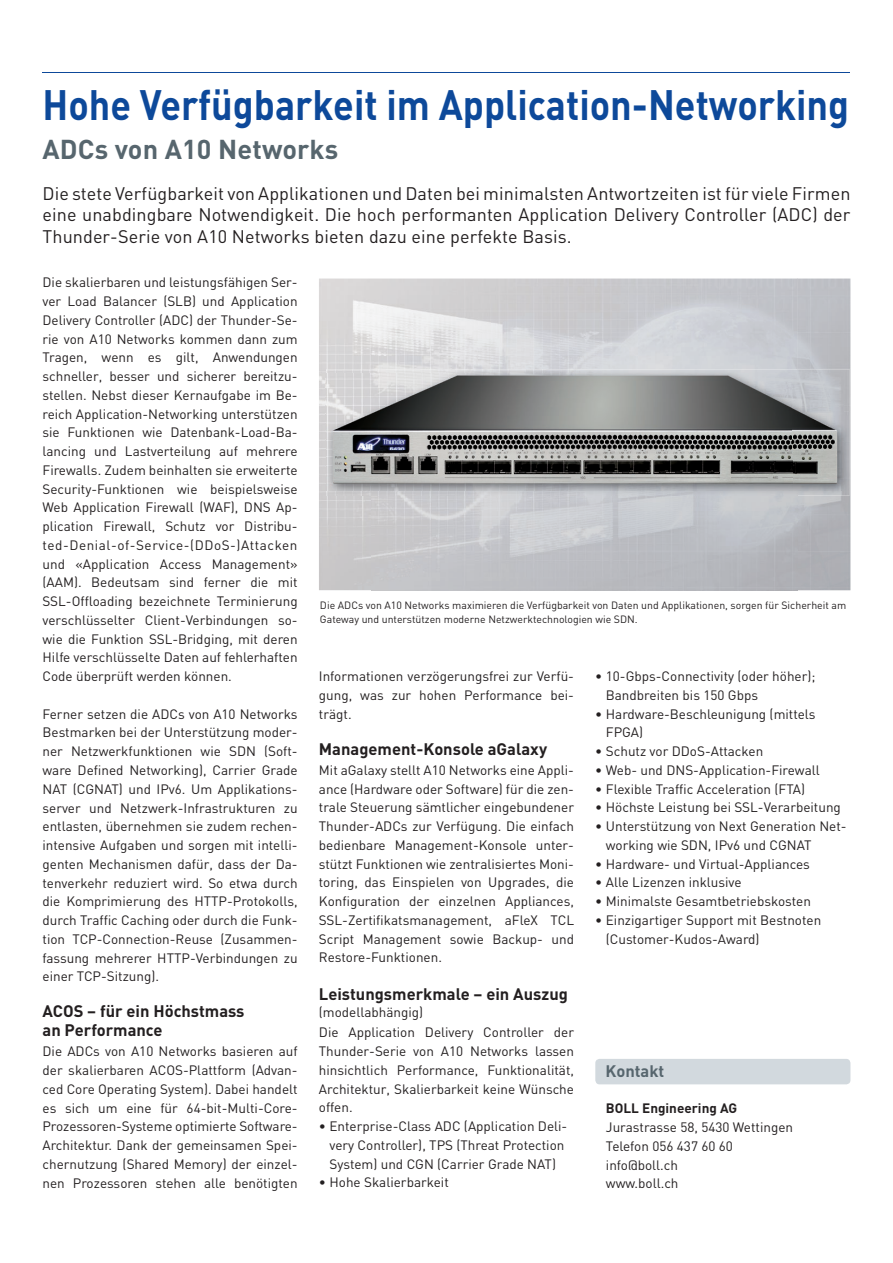
<style>
.page{position:relative;width:893px;height:1263px;background:#fff}
.page>*{position:absolute;margin:0;border:0;box-sizing:border-box;transform-origin:0 0}
.t1{font:700 42px "DIN";color:#0d499a;scale:.9 1}
.t2{font:700 27px "DIN";letter-spacing:.005em;color:#57666e}
.t3{font:18px/21.6px "DIN";letter-spacing:.005em;color:#231f20;text-align:justify}
.t4{font:700 16.5px/18.8px "DIN";color:#231f20}
.t5{font:700 16.5px "DIN";color:#57666e}
.t6{font:13.5px/18.8px "DIN";color:#231f20;text-align:justify}
.t7{font:700 13.5px "DIN";color:#231f20}
.t8{font:10.5px/13.5px "DIN";color:#231f20}
</style>
<div class="page">
<img style="left:319px;top:279px;width:478px;height:103px">
<img style="left:319px;top:382px;width:53px;height:208px">
<img style="left:372px;top:495px;width:426px;height:95px">
<div style="left:595px;top:1059px;width:255px;height:25px;background:#d2d9de;border-radius:4px"></div>
<img style="left:326px;top:369px;width:524px;height:42px">
<img style="left:798px;top:411px;width:52px;height:84px">
<img style="left:326px;top:490px;width:472px;height:5px">
<img style="left:326px;top:373px;width:518px;height:117px">
<hr style="left:43px;top:72px;width:807px;height:1px;background:#0d499a">
<h1 class="t1" style="left:43px;top:77px;width:898px">Hohe Verfügbarkeit im Application-Networking</h1>
<h2 class="t2" style="left:43px;top:132px;width:297px">ADCs von A10 Networks</h2>
<p class="t3" style="left:43px;top:182px;width:809px">Die stete Verfügbarkeit von Applikationen und Daten bei minimalsten Antwortzeiten ist für viele Firmen eine unabdingbare Notwendigkeit. Die hoch performanten Application Delivery Controller (ADC) der Thunder-Serie von A10 Networks bieten dazu eine perfekte Basis.</p>
<p class="t6" style="left:43px;top:273px;width:257px">Die skalierbaren und leistungsfähigen Ser&shy;ver Load Balancer (SLB) und Application Delivery Controller (ADC) der Thunder-Se&shy;rie von A10 Networks kommen dann zum Tragen, wenn es gilt, Anwendungen schneller, besser und sicherer bereitzu&shy;stellen. Nebst dieser Kernaufgabe im Be&shy;reich Application-Networking unterstützen sie Funktionen wie Datenbank-Load-Ba&shy;lancing und Lastverteilung auf mehrere Fire walls. Zudem beinhalten sie erweiterte Security-Funktionen wie beispielsweise Web Application Firewall (WAF), DNS Ap&shy;plication Firewall, Schutz vor Distribu&shy;ted-Denial-of-Service-(DDoS-)Attacken und «Application Access Management» (AAM). Bedeutsam sind ferner die mit SSL-Offloading bezeichnete Terminierung verschlüsselter Client-Verbindungen so&shy;wie die Funktion SSL-Bridging, mit deren Hilfe verschlüsselte Daten auf fehlerhaften Code überprüft werden können.</p>
<p class="t6" style="left:43px;top:704px;width:257px">Ferner setzen die ADCs von A10 Networks Bestmarken bei der Unterstützung moder&shy;ner Netzwerkfunktionen wie SDN (Soft&shy;ware Defined Networking), Carrier Grade NAT (CGNAT) und IPv6. Um Applikations&shy;server und Netzwerk-Infrastrukturen zu entlasten, übernehmen sie zudem rechen&shy;intensive Aufgaben und sorgen mit intelli&shy;genten Mechanismen dafür, dass der Da&shy;tenverkehr reduziert wird. So etwa durch die Komprimierung des HTTP-Protokolls, durch Traffic Caching oder durch die Funk&shy;tion TCP-Connection-Reuse (Zusammen&shy;fassung mehrerer HTTP-Verbindungen zu einer TCP-Sitzung).</p>
<p class="t4" style="left:43px;top:1001px;width:204px">ACOS – für ein Höchstmass an Performance</p>
<p class="t6" style="left:43px;top:1042px;width:257px">Die ADCs von A10 Networks basieren auf der skalierbaren ACOS-Plattform (Advan&shy;ced Core Operating System). Dabei handelt es sich um eine für 64-bit-Multi-Core-Prozessoren-Systeme optimierte Software-Architektur. Dank der gemeinsamen Spei&shy;chernutzung (Shared Memory) der einzel&shy;nen Prozessoren stehen alle benötigten</p>
<p class="t8" style="left:320px;top:599px;width:528px">Die ADCs von A10 Networks maximieren die Verfügbarkeit von Daten und Applikationen, sorgen für Sicherheit am<br>Gateway und unterstützen moderne Netzwerktechnologien wie SDN.</p>
<p class="t6" style="left:319px;top:667px;width:257px">Informationen verzögerungsfrei zur Verfü&shy;gung, was zur hohen Performance bei&shy;trägt.</p>
<p class="t4" style="left:319px;top:738px;width:230px">Management-Konsole aGalaxy</p>
<p class="t6" style="left:319px;top:760px;width:257px">Mit aGalaxy stellt A10 Networks eine Appli&shy;ance (Hardware oder Software) für die zen&shy;trale Steuerung sämtlicher eingebundener Thunder-ADCs zur Verfügung. Die einfach bedienbare Management-Konsole unter&shy;stützt Funktionen wie zentralisiertes Moni&shy;toring, das Einspielen von Upgrades, die Konfiguration der einzelnen Appliances, SSL-Zertifikatsmanagement, aFleX TCL Script Management sowie Backup- und Restore-Funktionen.</p>
<p class="t4" style="left:319px;top:984px;width:251px">Leistungsmerkmale – ein Auszug</p>
<p class="t6" style="left:319px;top:1002px;width:257px;line-height:20.2px">(modellabhängig)<br>Die Application Delivery Controller der</p>
<p class="t6" style="left:319px;top:1042px;width:257px">Thunder-Serie von A10 Networks lassen hinsichtlich Performance, Funktionalität, Architektur, Skalierbarkeit keine Wünsche offen.</p>
<p class="t6" style="left:319px;top:1117px;width:250px;text-align:center">• Enterprise-Class ADC (Application Deli&shy;very Controller), TPS (Threat Protection<br>System) und CGN (Carrier Grade NAT)</p>
<p class="t6" style="left:319px;top:1173px;width:131px">• Hohe Skalierbarkeit</p>
<p class="t6" style="left:606px;top:667px;width:211px;text-indent:-11px">• 10-Gbps-Connectivity (oder höher);<br>Bandbreiten bis 150 Gbps</p>
<p class="t6" style="left:606px;top:704px;width:211px;text-indent:-11px">• Hardware-Beschleunigung (mittels<br>FPGA)</p>
<p class="t6" style="left:595px;top:742px;width:169px">• Schutz vor DDoS-Attacken</p>
<p class="t6" style="left:595px;top:760px;width:226px">• Web- und DNS-Application-Firewall</p>
<p class="t6" style="left:595px;top:779px;width:211px">• Flexible Traffic Acceleration (FTA)</p>
<p class="t6" style="left:595px;top:798px;width:247px">• Höchste Leistung bei SSL-Verarbeitung</p>
<p class="t6" style="left:606px;top:817px;width:242px;text-indent:-11px">• Unterstützung von Next Generation Net&shy;working wie SDN, IPv6 und CGNAT</p>
<p class="t6" style="left:595px;top:854px;width:216px">• Hardware- und Virtual-Appliances</p>
<p class="t6" style="left:595px;top:873px;width:148px">• Alle Lizenzen inklusive</p>
<p class="t6" style="left:595px;top:892px;width:217px">• Minimalste Gesamtbetriebskosten</p>
<p class="t6" style="left:606px;top:910px;width:217px;text-indent:-11px">• Einzigartiger Support mit Bestnoten (Customer-Kudos-Award)</p>
<p class="t5" style="left:605px;top:1060px;width:60px">Kontakt</p>
<p class="t7" style="left:606px;top:1099px;width:133px">BOLL Engineering AG</p>
<p class="t6" style="left:606px;top:1117px;width:189px;text-align:left">Jurastrasse 58, 5430 Wettingen<br>Telefon 056 437 60 60 info@boll.ch<br>www.boll.ch</p>
</div>
